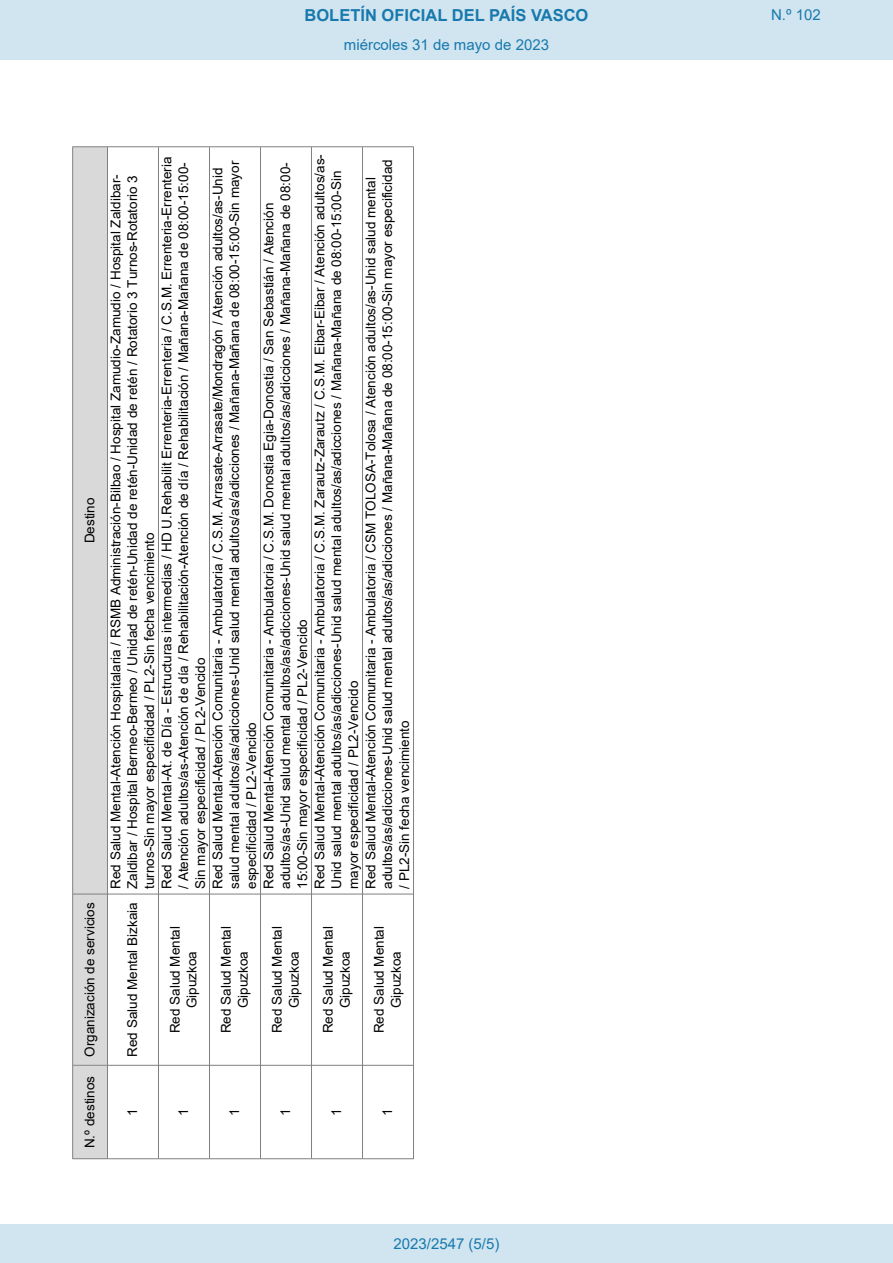
<style>
.page{position:relative;width:893px;height:1263px;background:#fff}
.page>*{position:absolute;margin:0;border:0;box-sizing:border-box;transform-origin:0 0}
.t1{font:700 16.5px "Arial";color:#1879ad}
.Paginacion_Centro{font:15px "Arial";color:#1879ad}
.t2{font:13.5px/16.8px "Arial";color:#000;text-align:center}
</style>
<div class="page">
<div style="left:73px;top:1066px;width:34px;height:92px;background:#d9d9d9"></div>
<div style="left:73px;top:894px;width:34px;height:171px;background:#d9d9d9"></div>
<div style="left:73px;top:147px;width:34px;height:747px;background:#d9d9d9"></div>
<hr style="left:73px;top:1158px;width:340px;height:1px;background:#808080">
<hr style="left:73px;top:1065px;width:34px;height:1px;background:#808080">
<hr style="left:108px;top:1065px;width:50px;height:1px;background:#808080">
<hr style="left:159px;top:1065px;width:50px;height:1px;background:#808080">
<hr style="left:210px;top:1065px;width:50px;height:1px;background:#808080">
<hr style="left:261px;top:1065px;width:50px;height:1px;background:#808080">
<hr style="left:312px;top:1065px;width:50px;height:1px;background:#808080">
<hr style="left:363px;top:1065px;width:50px;height:1px;background:#808080">
<hr style="left:73px;top:894px;width:34px;height:1px;background:#808080">
<hr style="left:108px;top:894px;width:50px;height:1px;background:#808080">
<hr style="left:159px;top:894px;width:50px;height:1px;background:#808080">
<hr style="left:210px;top:894px;width:50px;height:1px;background:#808080">
<hr style="left:261px;top:894px;width:50px;height:1px;background:#808080">
<hr style="left:312px;top:894px;width:50px;height:1px;background:#808080">
<hr style="left:363px;top:894px;width:50px;height:1px;background:#808080">
<hr style="left:73px;top:146px;width:340px;height:1px;background:#808080">
<hr style="left:72px;top:146px;width:1px;height:1013px;background:#808080">
<hr style="left:107px;top:147px;width:1px;height:1011px;background:#808080">
<hr style="left:158px;top:147px;width:1px;height:1011px;background:#808080">
<hr style="left:209px;top:147px;width:1px;height:1011px;background:#808080">
<hr style="left:260px;top:147px;width:1px;height:1011px;background:#808080">
<hr style="left:311px;top:147px;width:1px;height:1011px;background:#808080">
<hr style="left:362px;top:147px;width:1px;height:1011px;background:#808080">
<hr style="left:413px;top:146px;width:1px;height:1013px;background:#808080">
<div style="left:0;top:0;width:893px;height:60px;background:#d0e5f0"></div>
<div style="left:0;top:1225px;width:893px;height:38px;background:#d0e5f0"></div>
<p class="t1" style="left:305px;top:3px;width:285px">BOLETÍN OFICIAL DEL PAÍS VASCO</p>
<p class="Paginacion_Centro" style="left:771px;top:5px;width:51px">N.º 102</p>
<p class="Paginacion_Centro" style="left:344px;top:35px;width:207px">miércoles 31 de mayo de 2023</p>
<p class="t2" style="left:81px;top:543px;width:47px;rotate:-90deg">Destino</p>
<p class="t2" style="left:81px;top:1057px;width:156px;rotate:-90deg">Organización de servicios</p>
<p class="t2" style="left:81px;top:1148px;width:74px;rotate:-90deg">N.º destinos</p>
<p class="t2" style="left:311px;top:889px;width:736px;text-align:left;rotate:-90deg">Red Salud Mental-Atención Comunitaria - Ambulatoria / C.S.M. Zarautz-Zarautz / C.S.M. Eibar-Eibar / Atención adultos/as-<br>Unid salud mental adultos/as/adicciones-Unid salud mental adultos/as/adicciones / Mañana-Mañana de 08:00-15:00-Sin mayor especificidad / PL2-Vencido</p>
<p class="t2" style="left:158px;top:889px;width:734px;text-align:left;rotate:-90deg">Red Salud Mental-At. de Día - Estructuras intermedias / HD U.Rehabilit Errenteria-Errenteria / C.S.M. Errenteria-Errenteria / Atención adultos/as-Atención de día / Rehabilitación-Atención de día / Rehabilitación / Mañana-Mañana de 08:00-15:00-<br>Sin mayor especificidad / PL2-Vencido</p>
<p class="t2" style="left:362px;top:889px;width:731px;text-align:left;rotate:-90deg">Red Salud Mental-Atención Comunitaria - Ambulatoria / CSM TOLOSA-Tolosa / Atención adultos/as-Unid salud mental adultos/as/adicciones-Unid salud mental adultos/as/adicciones / Mañana-Mañana de 08:00-15:00-Sin mayor especificidad / PL2-Sin fecha vencimiento</p>
<p class="t2" style="left:209px;top:889px;width:730px;text-align:left;rotate:-90deg">Red Salud Mental-Atención Comunitaria - Ambulatoria / C.S.M. Arrasate-Arrasate/Mondragón / Atención adultos/as-Unid salud mental adultos/as/adicciones-Unid salud mental adultos/as/adicciones / Mañana-Mañana de 08:00-15:00-Sin mayor especificidad / PL2-Vencido</p>
<p class="t2" style="left:260px;top:889px;width:728px;text-align:left;rotate:-90deg">Red Salud Mental-Atención Comunitaria - Ambulatoria / C.S.M. Donostia Egia-Donostia / San Sebastián / Atención adultos/as-Unid salud mental adultos/as/adicciones-Unid salud mental adultos/as/adicciones / Mañana-Mañana de 08:00-<br>15:00-Sin mayor especificidad / PL2-Vencido</p>
<p class="t2" style="left:107px;top:889px;width:716px;text-align:justify;rotate:-90deg">Red Salud Mental-Atención Hospitalaria / RSMB Administración-Bilbao / Hospital Zamudio-Zamudio / Hospital Zaldibar-Zaldibar / Hospital Bermeo-Bermeo / Unidad de retén-Unidad de retén-Unidad de retén / Rotatorio 3 Turnos-Rotatorio 3 turnos-Sin mayor especificidad / PL2-Sin fecha vencimiento</p>
<p class="t2" style="left:124px;top:1057px;width:156px;rotate:-90deg">Red Salud Mental Bizkaia</p>
<p class="t2" style="left:124px;top:1116px;width:9px;rotate:-90deg">1</p>
<p class="t2" style="left:167px;top:1033px;width:109px;rotate:-90deg">Red Salud Mental<br>Gipuzkoa</p>
<p class="t2" style="left:218px;top:1033px;width:109px;rotate:-90deg">Red Salud Mental<br>Gipuzkoa</p>
<p class="t2" style="left:269px;top:1033px;width:109px;rotate:-90deg">Red Salud Mental<br>Gipuzkoa</p>
<p class="t2" style="left:320px;top:1033px;width:109px;rotate:-90deg">Red Salud Mental<br>Gipuzkoa</p>
<p class="t2" style="left:371px;top:1033px;width:109px;rotate:-90deg">Red Salud Mental<br>Gipuzkoa</p>
<p class="t2" style="left:175px;top:1116px;width:9px;rotate:-90deg">1</p>
<p class="t2" style="left:226px;top:1116px;width:9px;rotate:-90deg">1</p>
<p class="t2" style="left:277px;top:1116px;width:9px;rotate:-90deg">1</p>
<p class="t2" style="left:328px;top:1116px;width:9px;rotate:-90deg">1</p>
<p class="t2" style="left:379px;top:1116px;width:9px;rotate:-90deg">1</p>
<p class="Paginacion_Centro" style="left:393px;top:1234px;width:107px">2023/2547 (5/5)</p>
</div>
